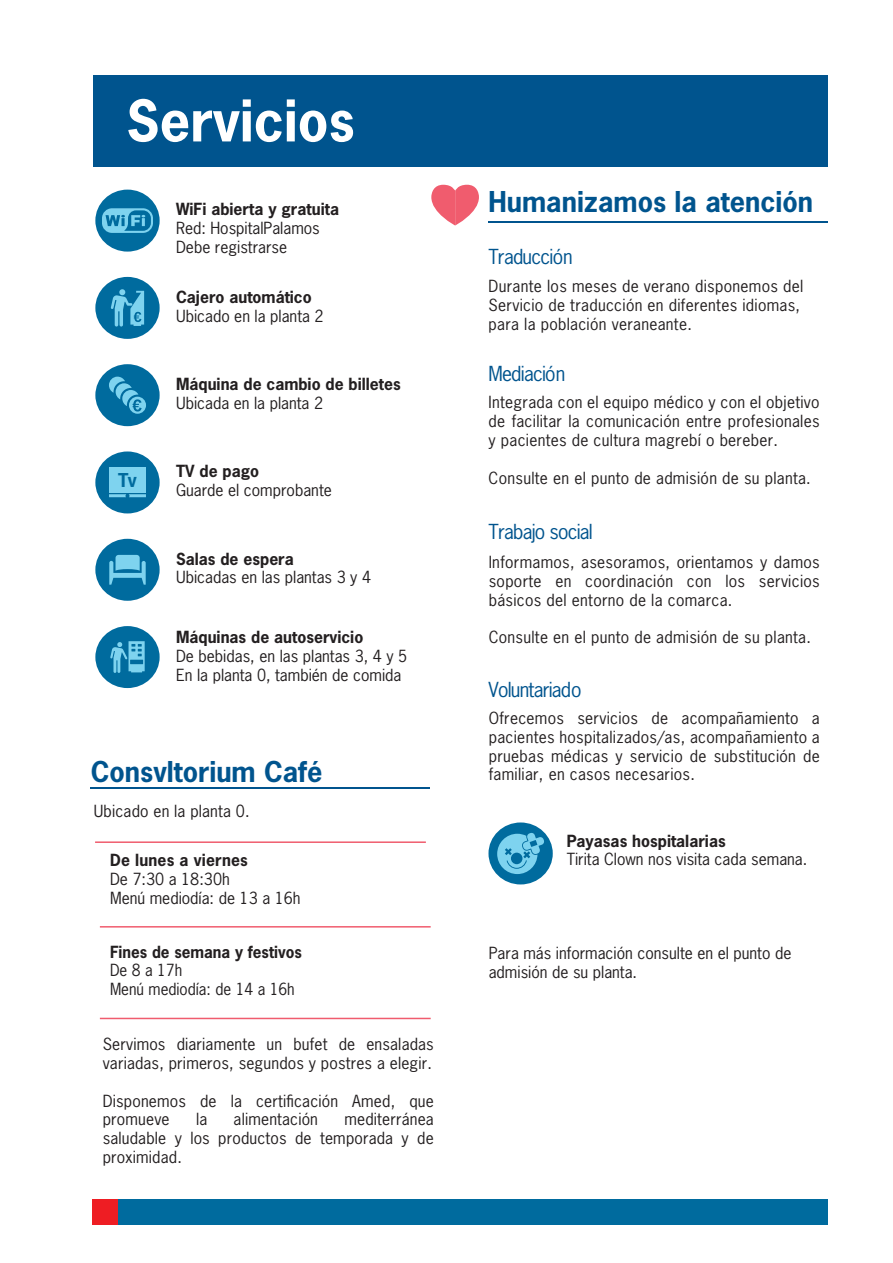
<style>
.page{position:relative;width:893px;height:1263px;background:#fff}
.page>*{position:absolute;margin:0;border:0;box-sizing:border-box;transform-origin:0 0}
.t1{font:700 54px "News Gothic Std";color:#fff}
.t2{font:700 27px "News Gothic Std";color:#00548e}
.t3{font:19.5px "News Gothic Std";letter-spacing:-.04em;color:#00548e}
.t4{font:700 18px "News Gothic Std";color:#006b9e}
.t5{font:15.75px/18.9px "News Gothic Std";letter-spacing:.01em;color:#231f20}
.t6{font:700 15.75px "News Gothic Std";color:#231f20}
</style>
<div class="page">
<div style="left:93px;top:75px;width:734px;height:92px;background:#00548e"></div>
<div style="left:93px;top:1199px;width:735px;height:25px;background:#006b9e"></div>
<div style="left:93px;top:1199px;width:25px;height:25px;background:#ee1d23"></div>
<hr style="left:488px;top:221px;width:339px;height:1px;background:#00548e">
<div style="left:95px;top:190px;width:65px;height:62px;background:#006b9e;border-radius:50%"></div>
<svg style="left:102px;top:208px;width:51px;height:25px"></svg>
<div style="left:95px;top:364px;width:65px;height:62px;background:#006b9e;border-radius:50%"></div>
<svg style="left:109px;top:377px;width:37px;height:37px"></svg>
<div style="left:95px;top:277px;width:65px;height:62px;background:#006b9e;border-radius:50%"></div>
<svg style="left:111px;top:289px;width:33px;height:38px"></svg>
<div style="left:95px;top:626px;width:65px;height:62px;background:#006b9e;border-radius:50%"></div>
<svg style="left:110px;top:641px;width:35px;height:32px"></svg>
<div style="left:95px;top:539px;width:65px;height:62px;background:#006b9e;border-radius:50%"></div>
<svg style="left:109px;top:555px;width:37px;height:30px"></svg>
<div style="left:95px;top:451px;width:65px;height:62px;background:#006b9e;border-radius:50%"></div>
<div style="left:109px;top:468px;width:37px;height:25px;background:#7ed3ef"></div>
<svg style="left:109px;top:494px;width:37px;height:3px"></svg>
<hr style="left:91px;top:788px;width:339px;height:1px;background:#00548e">
<hr style="left:100px;top:926px;width:331px;height:1px;background:#f05c6e">
<hr style="left:100px;top:1018px;width:331px;height:1px;background:#f05c6e">
<hr style="left:95px;top:841px;width:331px;height:2px;background:#f05c6e">
<div style="left:488px;top:822px;width:65px;height:62px;background:#006b9e;border-radius:50%"></div>
<svg style="left:497px;top:832px;width:47px;height:42px"></svg>
<svg style="left:431px;top:185px;width:48px;height:40px"></svg>
<h1 class="t1" style="left:126px;top:85px;width:230px">Servicios</h1>
<p class="t6" style="left:176px;top:199px;width:164px">WiFi abierta y gratuita</p>
<p class="t5" style="left:176px;top:219px;width:145px">Red: HospitalPalamos<br>Debe registrarse</p>
<p class="t6" style="left:176px;top:286px;width:137px">Cajero automático</p>
<p class="t5" style="left:176px;top:306px;width:149px">Ubicado en la planta 2</p>
<p class="t4" style="left:118px;top:469px;width:20px">Tv</p>
<p class="t6" style="left:176px;top:374px;width:226px">Máquina de cambio de billetes</p>
<p class="t5" style="left:176px;top:393px;width:149px">Ubicada en la planta 2</p>
<p class="t6" style="left:176px;top:461px;width:85px">TV de pago</p>
<p class="t5" style="left:176px;top:481px;width:157px">Guarde el comprobante</p>
<p class="t6" style="left:176px;top:548px;width:119px">Salas de espera</p>
<p class="t5" style="left:176px;top:568px;width:197px">Ubicadas en las plantas 3 y 4</p>
<p class="t6" style="left:176px;top:626px;width:189px">Máquinas de autoservicio</p>
<p class="t5" style="left:176px;top:646px;width:233px">De bebidas, en las plantas 3, 4 y 5<br>En la planta 0, también de comida</p>
<h2 class="t2" style="left:91px;top:754px;width:233px">Consvltorium Café</h2>
<p class="t5" style="left:94px;top:801px;width:157px">Ubicado en la planta 0.</p>
<p class="t6" style="left:110px;top:850px;width:139px">De lunes a viernes</p>
<p class="t5" style="left:110px;top:870px;width:192px">De 7:30 a 18:30h<br>Menú mediodía: de 13 a 16h</p>
<p class="t6" style="left:110px;top:942px;width:193px">Fines de semana y festivos</p>
<p class="t5" style="left:110px;top:961px;width:186px;line-height:18.3px">De 8 a 17h<br>Menú mediodía: de 14 a 16h</p>
<p class="t5" style="left:103px;top:1034px;width:333px">Servimos diariamente un bufet de ensaladas variadas, primeros, segundos y postres a elegir.</p>
<p class="t5" style="left:103px;top:1091px;width:333px">Disponemos de la certificación Amed, que promueve</p>
<p class="t5" style="left:103px;top:1110px;width:333px;text-align:justify;text-indent:242px">mediterránea saludable y los productos de temporada y de proximidad.</p>
<p class="t5" style="left:196px;top:1110px;width:13px">la</p>
<p class="t5" style="left:234px;top:1110px;width:86px">alimentación</p>
<h2 class="t2" style="left:489px;top:184px;width:326px">Humanizamos la atención</h2>
<p class="t3" style="left:488px;top:244px;width:86px">Traducción</p>
<p class="t5" style="left:489px;top:277px;width:316px">Durante los meses de verano disponemos del<br>Servicio de traducción en diferentes idiomas, para la población veraneante.</p>
<p class="t3" style="left:488px;top:361px;width:78px">Mediación</p>
<p class="t5" style="left:489px;top:392px;width:333px;text-align:justify">Integrada con el equipo médico y con el objetivo de facilitar la comunicación entre profesionales y pacientes de cultura magrebí o bereber.</p>
<p class="t5" style="left:489px;top:468px;width:324px">Consulte en el punto de admisión de su planta.</p>
<p class="t3" style="left:488px;top:519px;width:106px">Trabajo social</p>
<p class="t5" style="left:489px;top:552px;width:333px;text-align:justify">Informamos, asesoramos, orientamos y damos soporte en coordinación con los servicios básicos del entorno de la comarca.</p>
<p class="t5" style="left:489px;top:628px;width:324px">Consulte en el punto de admisión de su planta.</p>
<p class="t3" style="left:488px;top:677px;width:95px">Voluntariado</p>
<p class="t5" style="left:489px;top:708px;width:333px;text-align:justify">Ofrecemos servicios de acompañamiento a pacientes hospitalizados/as, acompañamiento a pruebas médicas y servicio de substitución de familiar, en casos necesarios.</p>
<p class="t6" style="left:567px;top:830px;width:160px">Payasas hospitalarias</p>
<p class="t5" style="left:567px;top:850px;width:242px">Tirita Clown nos visita cada semana.</p>
<p class="t5" style="left:489px;top:943px;width:304px">Para más información consulte en el punto de admisión de su planta.</p>
</div>
